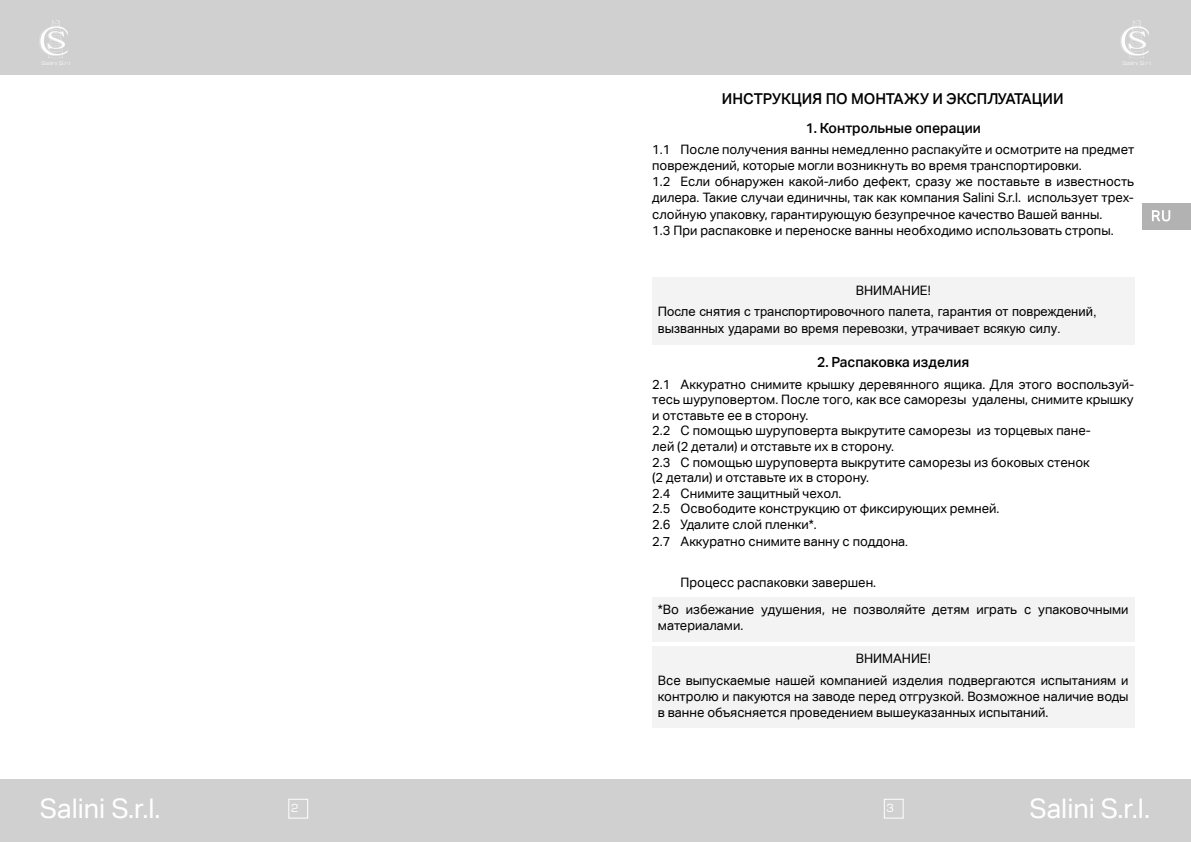
<style>
.page{position:relative;width:1191px;height:842px;background:#fff}
.page>*{position:absolute;margin:0;border:0;box-sizing:border-box;transform-origin:0 0}
.t1{font:27px "Aktiv Grotesk Corp";color:#fff}
.t2{font:500 15px "Aktiv Grotesk Corp";color:#000}
.t3{font:500 14px "Aktiv Grotesk Corp";color:#000}
.Внимание{font:13px/16.2px "Aktiv Grotesk Corp";color:#000}
.Внимание-2{font:13px/17px "Arial";color:#000}
.Тест_с_красной_строк{font:13px "Aktiv Grotesk Corp";color:#000}
.t4{font:11px "Europe Normal";color:#fff}
.s1{font-family:"Minion Pro"}
</style>
<div class="page">
<div style="left:0;top:0;width:595px;height:74px;background:#d0d0d0"></div>
<div style="left:0;top:780px;width:595px;height:62px;background:#d0d0d0"></div>
<div style="left:288px;top:799px;width:20px;height:20px;border:1px solid #fff"></div>
<div style="left:595px;top:0;width:595px;height:74px;background:#d0d0d0"></div>
<div style="left:595px;top:780px;width:596px;height:62px;background:#d0d0d0"></div>
<div style="left:883px;top:799px;width:20px;height:20px;border:1px solid #fff"></div>
<div style="left:652px;top:277px;width:482px;height:29px;background:#f3f3f3"></div>
<div style="left:652px;top:298px;width:482px;height:46px;background:#f3f3f3"></div>
<div style="left:652px;top:597px;width:482px;height:44px;background:#f3f3f3"></div>
<div style="left:652px;top:646px;width:482px;height:28px;background:#f3f3f3"></div>
<div style="left:652px;top:667px;width:482px;height:61px;background:#f3f3f3"></div>
<img style="left:1121px;top:20px;width:30px;height:44px">
<div style="left:1142px;top:203px;width:49px;height:27px;background:#b3b2b2"></div>
<svg style="left:1152px;top:210px;width:19px;height:12px"></svg>
<img style="left:40px;top:20px;width:30px;height:44px">
<p class="t2" style="left:722px;top:90px;width:343px">ИНСТРУКЦИЯ ПО МОНТАЖУ И ЭКСПЛУАТАЦИИ</p>
<p class="t3" style="left:805px;top:119px;width:177px">1. Контрольные операции</p>
<p class="Внимание" style="left:652px;top:141px;width:483px">1.1 После получения ванны немедленно распакуйте и осмотрите на предмет повреждений, которые могли возникнуть во время транспортировки.<br>1.2 Если обнаружен какой-либо дефект, сразу же поставьте в известность дилера. Такие случаи единичны, так как компания Salini S.r.l. использует трех&shy;слойную упаковку, гарантирующую безупречное качество Вашей ванны.<br>1.3 При распаковке и переноске ванны необходимо использовать стропы.</p>
<p class="Внимание" style="left:855px;top:282px;width:76px">ВНИМАНИЕ!</p>
<p class="Внимание-2" style="left:658px;top:303px;width:440px">После снятия с транспортировочного палета, гарантия от повреждений, вызванных ударами во время перевозки, утрачивает всякую силу.</p>
<p class="t3" style="left:817px;top:354px;width:154px">2. Распаковка изделия</p>
<p class="Внимание" style="left:652px;top:376px;width:483px;line-height:15.6px;text-align:justify">2.1 Аккуратно снимите крышку деревянного ящика. Для этого воспользуй&shy;тесь шуруповертом. После того, как все саморезы удалены, снимите крышку и отставьте ее в сторону.</p>
<p class="Внимание" style="left:652px;top:423px;width:440px;line-height:15.6px">2.2 С помощью шуруповерта выкрутите саморезы из торцевых пане&shy;лей (2 детали) и отставьте их в сторону.</p>
<p class="Внимание" style="left:652px;top:454px;width:439px;line-height:15.6px">2.3 С помощью шуруповерта выкрутите саморезы из боковых стенок (2 детали) и отставьте их в сторону.</p>
<p class="Внимание" style="left:652px;top:485px;width:191px">2.4 Снимите защитный чехол.</p>
<p class="Внимание" style="left:652px;top:501px;width:349px">2.5 Освободите конструкцию от фиксирующих ремней.</p>
<p class="Внимание" style="left:652px;top:516px;width:166px">2.6 Удалите слой пленки*.</p>
<p class="Внимание" style="left:652px;top:533px;width:257px">2.7 Аккуратно снимите ванну с поддона<span class="s1">.</span></p>
<p class="Тест_с_красной_строк" style="left:680px;top:575px;width:197px">Процесс распаковки завершен.</p>
<p class="Внимание" style="left:658px;top:602px;width:472px">*Во избежание удушения, не позволяйте детям играть с упаковочными материалами.</p>
<p class="Внимание" style="left:855px;top:651px;width:76px">ВНИМАНИЕ!</p>
<p class="Внимание" style="left:658px;top:672px;width:472px;text-align:justify">Все выпускаемые нашей компанией изделия подвергаются испытаниям и контролю и пакуются на заводе перед отгрузкой. Возможное наличие воды в ванне объясняется проведением вышеуказанных испытаний.</p>
<p class="t1" style="left:40px;top:792px;width:122px">Salini S.r.l.</p>
<p class="t1" style="left:1029px;top:792px;width:122px">Salini S.r.l.</p>
<p class="t4" style="left:291px;top:802px;width:9px">2</p>
<p class="t4" style="left:886px;top:802px;width:9px">3</p>
</div>
